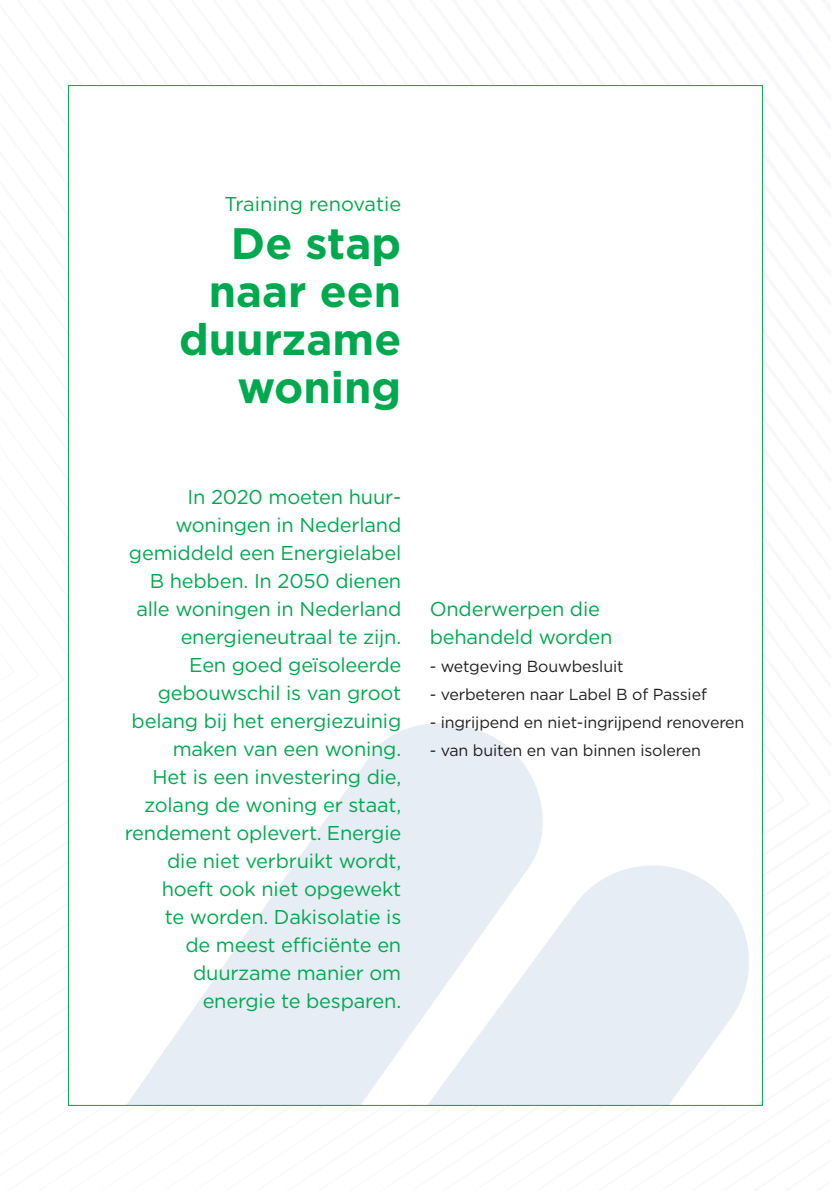
<style>
.page{position:relative;width:831px;height:1191px;background:#fff}
.page>*{position:absolute;margin:0;border:0;box-sizing:border-box;transform-origin:0 0}
.titel{font:700 44px/48px "Gotham";color:#00a94e;text-align:right}
.intro{font:20px/28px "Gotham";letter-spacing:-.01em;color:#00a94e;text-align:right}
.kop{font:20px/28px "Gotham";letter-spacing:-.01em;color:#00a94e}
.chapeau{font:20px "Gotham";color:#00a94e}
.plat{font:16px "Gotham";letter-spacing:-.01em;color:#231f20}
</style>
<div class="page">
<svg style="left:127px;top:723px;width:634px;height:381px;fill:#e6edf4"></svg>
<p class="chapeau" style="left:224px;top:192px;width:178px">Training renovatie</p>
<p class="titel" style="left:179px;top:218px;width:224px">De stap naar een duurzame woning</p>
<p class="intro" style="left:125px;top:483px;width:278px">In 2020 moeten huur&shy;woningen in Nederland gemiddeld een Energielabel<br>B hebben. In 2050 dienen alle woningen in Nederland energieneutraal te zijn.<br>Een goed geïsoleerde gebouwschil is van groot belang bij het energiezuinig maken van een woning.<br>Het is een investering die, zolang de woning er staat, rendement oplevert. Energie die niet verbruikt wordt, hoeft ook niet opgewekt<br>te worden. Dakisolatie is<br>de meest efficiënte en duurzame manier om energie te besparen.</p>
<p class="kop" style="left:429px;top:595px;width:184px">Onderwerpen die behandeld worden</p>
<p class="plat" style="left:429px;top:657px;width:195px">- wetgeving Bouwbesluit</p>
<p class="plat" style="left:429px;top:685px;width:279px">- verbeteren naar Label B of Passief</p>
<p class="plat" style="left:429px;top:713px;width:316px">- ingrijpend en niet-ingrijpend renoveren</p>
<p class="plat" style="left:429px;top:741px;width:273px">- van buiten en van binnen isoleren</p>
</div>
